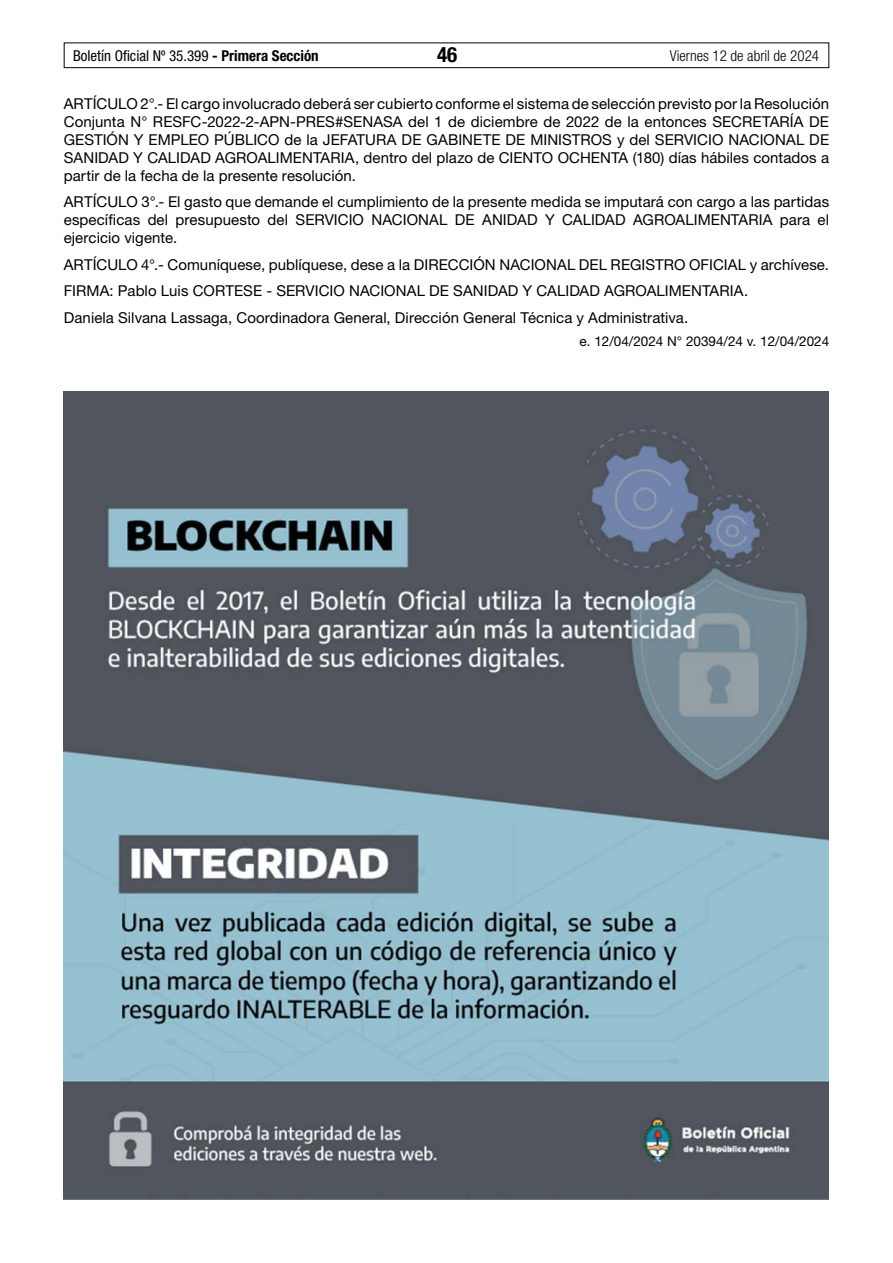
<style>
.page{position:relative;width:893px;height:1263px;background:#fff}
.page>*{position:absolute;margin:0;border:0;box-sizing:border-box;transform-origin:0 0}
.t1{font:700 condensed 21px "Helvetica Neue LT Std";color:#000}
.t2{font:15px/18px "Helvetica Neue LT Std";letter-spacing:.005em;color:#000;text-align:justify}
.t3{font:condensed 15px "Helvetica Neue LT Std";color:#000}
.t4{font:300 condensed 15px "Helvetica Neue LT Std";color:#000}
.t5{font:13.5px "Helvetica Neue LT Std";color:#000}
.s1{font-weight:700}
</style>
<div class="page">
<div style="left:64px;top:43px;width:765px;height:25px;border:1px solid #000"></div>
<img style="left:63px;top:391px;width:765px;height:808px">
<p class="t3" style="left:73px;top:47px;width:247px">Boletín Oficial Nº 35.399 <span class="s1">- Primera Sección</span></p>
<h1 class="t1" style="left:437px;top:42px;width:22px">46</h1>
<p class="t4" style="left:670px;top:47px;width:151px">Viernes 12 de abril de 2024</p>
<p class="t2" style="left:64px;top:94px;width:767px">ARTÍCULO 2°.- El cargo involucrado deberá ser cubierto conforme el sistema de selección previsto por la Resolución Conjunta N° RESFC-2022-2-APN-PRES#SENASA del 1 de diciembre de 2022 de la entonces SECRETARÍA DE GESTIÓN Y EMPLEO PÚBLICO de la JEFATURA DE GABINETE DE MINISTROS y del SERVICIO NACIONAL DE SANIDAD Y CALIDAD AGROALIMENTARIA, dentro del plazo de CIENTO OCHENTA (180) días hábiles contados a partir de la fecha de la presente resolución.</p>
<p class="t2" style="left:64px;top:192px;width:767px">ARTÍCULO 3°.- El gasto que demande el cumplimiento de la presente medida se imputará con cargo a las partidas específicas del presupuesto del SERVICIO NACIONAL DE ANIDAD Y CALIDAD AGROALIMENTARIA para el ejercicio vigente.</p>
<p class="t2" style="left:64px;top:251px;width:767px;line-height:26.5px;text-align:left">ARTÍCULO 4°.- Comuníquese, publíquese, dese a la DIRECCIÓN NACIONAL DEL REGISTRO OFICIAL y archívese.<br>FIRMA: Pablo Luis CORTESE - SERVICIO NACIONAL DE SANIDAD Y CALIDAD AGROALIMENTARIA.<br>Daniela Silvana Lassaga, Coordinadora General, Dirección General Técnica y Administrativa.</p>
<p class="t5" style="left:580px;top:333px;width:251px">e. 12/04/2024 N° 20394/24 v. 12/04/2024</p>
</div>
